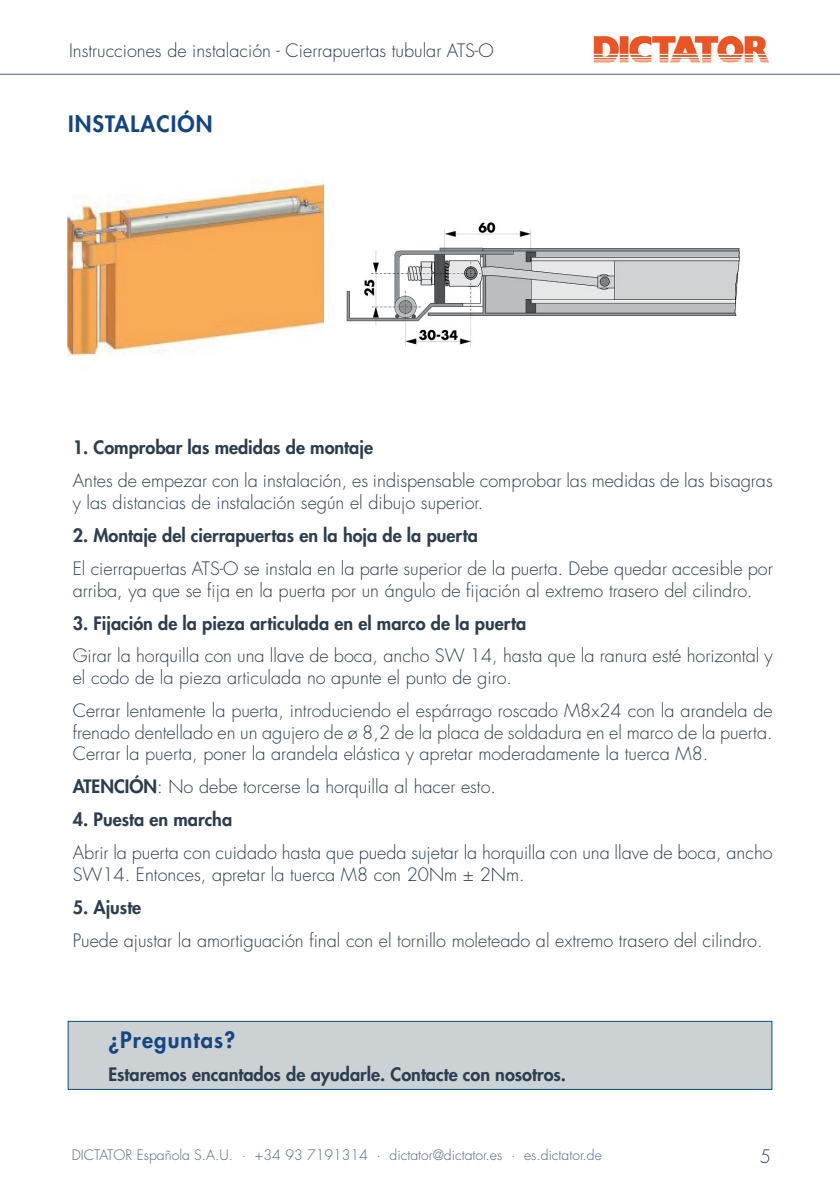
<style>
.page{position:relative;width:840px;height:1191px;background:#fff}
.page>*{position:absolute;margin:0;border:0;box-sizing:border-box;transform-origin:0 0}
.t1{font:800 22px "Futura Std";letter-spacing:.05em;color:#154682}
.t2{font:300 18px/21.6px "Futura Std";color:#2b3d4e}
.t3{font:800 18px "Futura Std";color:#2b3d4e}
.t4{font:300 14px "Futura Std";color:#4d647e}
.s1{font-weight:800}
</style>
<div class="page">
<img style="left:593px;top:37px;width:176px;height:25px">
<hr style="left:0;top:74px;width:839px;height:1px;background:#4d647e">
<div style="left:68px;top:1021px;width:703px;height:68px;background:#ccd1d4"></div>
<div style="left:68px;top:1020px;width:704px;height:70px;border:1px solid #0e5082"></div>
<img style="left:346px;top:222px;width:394px;height:125px">
<img style="left:68px;top:180px;width:255px;height:178px">
<p class="t2" style="left:69px;top:40px;width:426px">Instrucciones de instalación - Cierrapuertas tubular ATS-O</p>
<p class="t1" style="left:68px;top:109px;width:146px">INSTALACIÓN</p>
<p class="t3" style="left:73px;top:436px;width:301px">1. Comprobar las medidas de montaje</p>
<p class="t2" style="left:73px;top:470px;width:701px">Antes de empezar con la instalación, es indispensable comprobar las medidas de las bisagras y las distancias de instalación según el dibujo superior.</p>
<p class="t3" style="left:73px;top:524px;width:406px">2. Montaje del cierrapuertas en la hoja de la puerta</p>
<p class="t2" style="left:73px;top:558px;width:701px">El cierrapuertas ATS-O se instala en la parte superior de la puerta. Debe quedar accesible por arriba, ya que se fija en la puerta por un ángulo de fijación al extremo trasero del cilindro.</p>
<p class="t3" style="left:73px;top:611px;width:454px">3. Fijación de la pieza articulada en el marco de la puerta</p>
<p class="t2" style="left:73px;top:645px;width:701px">Girar la horquilla con una llave de boca, ancho SW 14, hasta que la ranura esté horizontal y el codo de la pieza articulada no apunte el punto de giro.</p>
<p class="t2" style="left:73px;top:700px;width:701px;text-align:justify">Cerrar lentamente la puerta, introduciendo el espárrago roscado M8x24 con la arandela de frenado dentellado en un agujero de ø 8,2 de la placa de soldadura en el marco de la puerta.<br>Cerrar la puerta, poner la arandela elástica y apretar moderadamente la tuerca M8.</p>
<p class="t2" style="left:73px;top:776px;width:424px"><span class="s1">ATENCIÓN</span>: No debe torcerse la horquilla al hacer esto.</p>
<p class="t3" style="left:73px;top:808px;width:161px">4. Puesta en marcha</p>
<p class="t2" style="left:73px;top:842px;width:701px">Abrir la puerta con cuidado hasta que pueda sujetar la horquilla con una llave de boca, ancho<br>SW14. Entonces, apretar la tuerca M8 con 20Nm ± 2Nm.</p>
<p class="t3" style="left:73px;top:895px;width:70px">5. Ajuste</p>
<p class="t2" style="left:73px;top:929px;width:691px">Puede ajustar la amortiguación final con el tornillo moleteado al extremo trasero del cilindro.</p>
<p class="t1" style="left:108px;top:1026px;width:128px">¿Preguntas?</p>
<p class="t3" style="left:108px;top:1062px;width:459px">Estaremos encantados de ayudarle. Contacte con nosotros.</p>
<p class="t4" style="left:72px;top:1146px;width:531px">DICTATOR Española S.A.U. · +34 93 7191314 · dictator@dictator.es · es.dictator.de</p>
<p class="t2" style="left:759px;top:1146px;width:13px">5</p>
</div>
